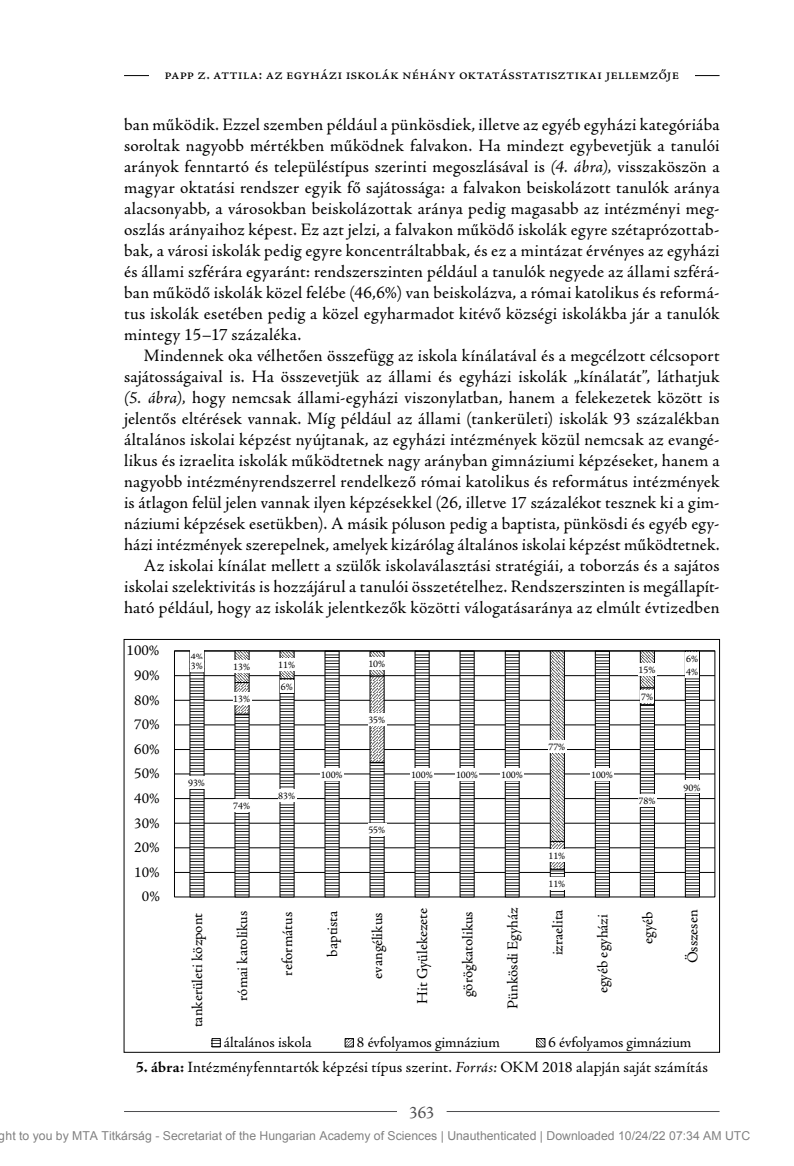
<style>
.page{position:relative;width:794px;height:1166px;background:#fff}
.page>*{position:absolute;margin:0;border:0;box-sizing:border-box;transform-origin:0 0}
.t1{font:17.5px/21px "Adobe Jenson Pro";letter-spacing:.02em;color:#000;text-align:justify}
.t2{font:17.5px "Adobe Jenson Pro";color:#4d4d4f}
.t3{font:15.75px "Adobe Jenson Pro";letter-spacing:.02em;color:#000}
.t4{font:15.75px "Adobe Jenson Pro";color:#000}
.t5{font:15.22px "Adobe Jenson Pro";color:#000}
.t6{font:15.05px "Adobe Jenson Pro";color:#000}
.t7{font:12.25px "Arial";color:rgb(0 0 0/.5)}
.t8{font:10.15px "Adobe Jenson Pro";letter-spacing:-.005em;color:#000}
.s1{font-style:italic}
.s2{font-weight:700}
</style>
<div class="page">
<hr style="left:124px;top:1111px;width:273px;height:1px;background:#4d4d4f">
<hr style="left:446px;top:1111px;width:273px;height:1px;background:#4d4d4f">
<hr style="left:124px;top:75px;width:595px;height:1px;background:#000">
<div style="left:149px;top:67px;width:545px;height:15px;background:#fff"></div>
<hr style="left:174px;top:872px;width:541px;height:1px;background:#000">
<hr style="left:174px;top:847px;width:541px;height:1px;background:#000">
<hr style="left:174px;top:823px;width:541px;height:1px;background:#000">
<hr style="left:174px;top:798px;width:541px;height:1px;background:#000">
<hr style="left:174px;top:773px;width:541px;height:1px;background:#000">
<hr style="left:174px;top:749px;width:541px;height:1px;background:#000">
<hr style="left:174px;top:724px;width:541px;height:1px;background:#000">
<hr style="left:174px;top:700px;width:541px;height:1px;background:#000">
<hr style="left:174px;top:675px;width:541px;height:1px;background:#000">
<svg style="left:189px;top:869px;width:511px;height:28px"></svg>
<svg style="left:189px;top:842px;width:511px;height:27px"></svg>
<svg style="left:189px;top:650px;width:511px;height:192px"></svg>
<div style="left:190px;top:650px;width:14px;height:13px;background:#fff"></div>
<div style="left:233px;top:660px;width:18px;height:13px;background:#fff"></div>
<div style="left:278px;top:659px;width:18px;height:12px;background:#fff"></div>
<div style="left:368px;top:657px;width:18px;height:13px;background:#fff"></div>
<div style="left:548px;top:740px;width:18px;height:12px;background:#fff"></div>
<div style="left:638px;top:663px;width:18px;height:13px;background:#fff"></div>
<div style="left:685px;top:652px;width:14px;height:13px;background:#fff"></div>
<div style="left:190px;top:659px;width:14px;height:12px;background:#fff"></div>
<div style="left:233px;top:692px;width:18px;height:13px;background:#fff"></div>
<div style="left:280px;top:680px;width:14px;height:12px;background:#fff"></div>
<div style="left:368px;top:713px;width:18px;height:12px;background:#fff"></div>
<div style="left:548px;top:849px;width:18px;height:12px;background:#fff"></div>
<div style="left:640px;top:690px;width:14px;height:12px;background:#fff"></div>
<div style="left:685px;top:665px;width:14px;height:13px;background:#fff"></div>
<div style="left:188px;top:777px;width:18px;height:12px;background:#fff"></div>
<div style="left:233px;top:799px;width:18px;height:13px;background:#fff"></div>
<div style="left:278px;top:789px;width:18px;height:12px;background:#fff"></div>
<div style="left:320px;top:768px;width:24px;height:12px;background:#fff"></div>
<div style="left:368px;top:823px;width:18px;height:13px;background:#fff"></div>
<div style="left:410px;top:768px;width:24px;height:12px;background:#fff"></div>
<div style="left:455px;top:768px;width:24px;height:12px;background:#fff"></div>
<div style="left:500px;top:768px;width:24px;height:12px;background:#fff"></div>
<div style="left:548px;top:877px;width:18px;height:12px;background:#fff"></div>
<div style="left:590px;top:768px;width:24px;height:12px;background:#fff"></div>
<div style="left:638px;top:794px;width:18px;height:13px;background:#fff"></div>
<div style="left:683px;top:781px;width:18px;height:12px;background:#fff"></div>
<div style="left:212px;top:1038px;width:8px;height:9px;border:1px solid #000"></div>
<svg style="left:347px;top:1040px;width:5px;height:5px"></svg>
<div style="left:345px;top:1038px;width:9px;height:9px;border:1px solid #000"></div>
<svg style="left:538px;top:1040px;width:5px;height:5px"></svg>
<div style="left:536px;top:1038px;width:9px;height:9px;border:1px solid #000"></div>
<p class="t4" style="left:164px;top:65px;width:516px">papp z. attila: az egyházi iskolák néhány oktatásstatisztikai jellemzője</p>
<p class="t1" style="left:124px;top:114px;width:597px">ban működik. Ezzel szemben például a pünkösdiek, illetve az egyéb egyházi kategóriába soroltak nagyobb mértékben működnek falvakon. Ha mindezt egybevetjük a tanulói arányok fenntartó és településtípus szerinti megoszlásával is <span class="s1">(4. ábra),</span> visszaköszön a magyar oktatási rendszer egyik fő sajátossága: a falvakon beiskolázott tanulók aránya alacsonyabb, a városokban beiskolázottak aránya pedig magasabb az intézményi meg&shy;oszlás arányaihoz képest. Ez azt jelzi, a falvakon működő iskolák egyre szétaprózottab&shy;bak, a városi iskolák pedig egyre koncentráltabbak, és ez a mintázat érvényes az egyházi és állami szférára egyaránt: rendszerszinten például a tanulók negyede az állami szférá&shy;ban működő iskolák közel felébe (46,6%) van beiskolázva, a római katolikus és reformá&shy;tus iskolák esetében pedig a közel egyharmadot kitévő községi iskolákba jár a tanulók mintegy 15–17 százaléka.</p>
<p class="t1" style="left:124px;top:345px;width:597px;text-align:right">Mindennek oka vélhetően összefügg az iskola kínálatával és a megcélzott célcsoport sajátosságaival is. Ha összevetjük az állami és egyházi iskolák „kínálatát”, láthatjuk <span class="s1">(5. ábra),</span> hogy nemcsak állami-egyházi viszonylatban, hanem a felekezetek között is jelentős eltérések vannak. Míg például az állami (tankerületi) iskolák 93 százalékban általános iskolai képzést nyújtanak, az egyházi intézmények közül nemcsak az evangé&shy;likus és izraelita iskolák működtetnek nagy arányban gimnáziumi képzéseket, hanem a nagyobb intézményrendszerrel rendelkező római katolikus és református intézmények is átlagon felül jelen vannak ilyen képzésekkel (26, illetve 17 százalékot tesznek ki a gim&shy;náziumi képzések esetükben). A másik póluson pedig a baptista, pünkösdi és egyéb egy&shy;házi intézmények szerepelnek, amelyek kizárólag általános iskolai képzést működtetnek.<br>Az iskolai kínálat mellett a szülők iskolaválasztási stratégiái, a toborzás és a sajátos iskolai szelektivitás is hozzájárul a tanulói összetételhez. Rendszerszinten is megállapít&shy;ható például, hogy az iskolák jelentkezők közötti válogatásaránya az elmúlt évtizedben</p>
<p class="t8" style="left:191px;top:651px;width:13px">4%</p>
<p class="t8" style="left:233px;top:661px;width:18px">13%</p>
<p class="t8" style="left:278px;top:659px;width:18px">11%</p>
<p class="t8" style="left:368px;top:658px;width:18px">10%</p>
<p class="t6" style="left:127px;top:642px;width:34px">100%</p>
<p class="t8" style="left:686px;top:653px;width:13px">6%</p>
<p class="t8" style="left:191px;top:660px;width:13px">3%</p>
<p class="t8" style="left:638px;top:664px;width:18px">15%</p>
<p class="t8" style="left:686px;top:666px;width:13px">4%</p>
<p class="t6" style="left:134px;top:667px;width:27px">90%</p>
<p class="t6" style="left:134px;top:691px;width:27px">80%</p>
<p class="t5" style="left:134px;top:716px;width:27px">70%</p>
<p class="t6" style="left:134px;top:740px;width:27px">60%</p>
<p class="t6" style="left:134px;top:765px;width:27px">50%</p>
<p class="t6" style="left:134px;top:790px;width:27px">40%</p>
<p class="t6" style="left:134px;top:814px;width:27px">30%</p>
<p class="t6" style="left:134px;top:839px;width:27px">20%</p>
<p class="t6" style="left:134px;top:863px;width:27px">10%</p>
<p class="t5" style="left:142px;top:888px;width:19px">0%</p>
<p class="t8" style="left:233px;top:693px;width:18px">13%</p>
<p class="t8" style="left:188px;top:777px;width:18px">93%</p>
<p class="t8" style="left:233px;top:800px;width:18px">74%</p>
<p class="t8" style="left:281px;top:681px;width:13px">6%</p>
<p class="t8" style="left:278px;top:790px;width:18px">83%</p>
<p class="t8" style="left:321px;top:769px;width:23px">100%</p>
<p class="t8" style="left:368px;top:714px;width:18px">35%</p>
<p class="t8" style="left:368px;top:824px;width:18px">55%</p>
<p class="t8" style="left:411px;top:769px;width:23px">100%</p>
<p class="t8" style="left:456px;top:769px;width:23px">100%</p>
<p class="t8" style="left:501px;top:769px;width:23px">100%</p>
<p class="t8" style="left:548px;top:741px;width:18px">77%</p>
<p class="t8" style="left:548px;top:850px;width:18px">11%</p>
<p class="t8" style="left:548px;top:878px;width:18px">11%</p>
<p class="t8" style="left:641px;top:691px;width:13px">7%</p>
<p class="t8" style="left:591px;top:769px;width:23px">100%</p>
<p class="t8" style="left:638px;top:795px;width:18px">78%</p>
<p class="t8" style="left:683px;top:781px;width:18px">90%</p>
<p class="t6" style="left:189px;top:1027px;width:116px;rotate:-90deg">tankerületi központ</p>
<p class="t6" style="left:234px;top:1001px;width:92px;rotate:-90deg">római katolikus</p>
<p class="t6" style="left:279px;top:975px;width:65px;rotate:-90deg">református</p>
<p class="t6" style="left:324px;top:956px;width:48px;rotate:-90deg">baptista</p>
<p class="t6" style="left:369px;top:978px;width:68px;rotate:-90deg">evangélikus</p>
<p class="t6" style="left:414px;top:1004px;width:98px;rotate:-90deg">Hit Gyülekezete</p>
<p class="t6" style="left:459px;top:997px;width:87px;rotate:-90deg">görögkatolikus</p>
<p class="t6" style="left:504px;top:1008px;width:103px;rotate:-90deg">Pünkösdi Egyház</p>
<p class="t6" style="left:549px;top:955px;width:48px;rotate:-90deg">izraelita</p>
<p class="t6" style="left:594px;top:993px;width:80px;rotate:-90deg">egyéb egyházi</p>
<p class="t5" style="left:639px;top:943px;width:34px;rotate:-90deg">egyéb</p>
<p class="t6" style="left:684px;top:963px;width:56px;rotate:-90deg">Összesen</p>
<p class="t5" style="left:224px;top:1034px;width:89px">általános iskola</p>
<p class="t5" style="left:357px;top:1034px;width:144px">8 évfolyamos gimnázium</p>
<p class="t5" style="left:548px;top:1034px;width:144px">6 évfolyamos gimnázium</p>
<p class="t3" style="left:136px;top:1058px;width:574px"><span class="s2">5. ábra:</span> Intézményfenntartók képzési típus szerint. <span class="s1">Forrás:</span> OKM 2018 alapján saját számítás</p>
<p class="t2" style="left:409px;top:1102px;width:27px">363</p>
<p class="t7" style="left:-1px;top:1128px;width:753px">ght to you by MTA Titkárság - Secretariat of the Hungarian Academy of Sciences | Unauthenticated | Downloaded 10/24/22 07:34 AM UTC</p>
</div>
